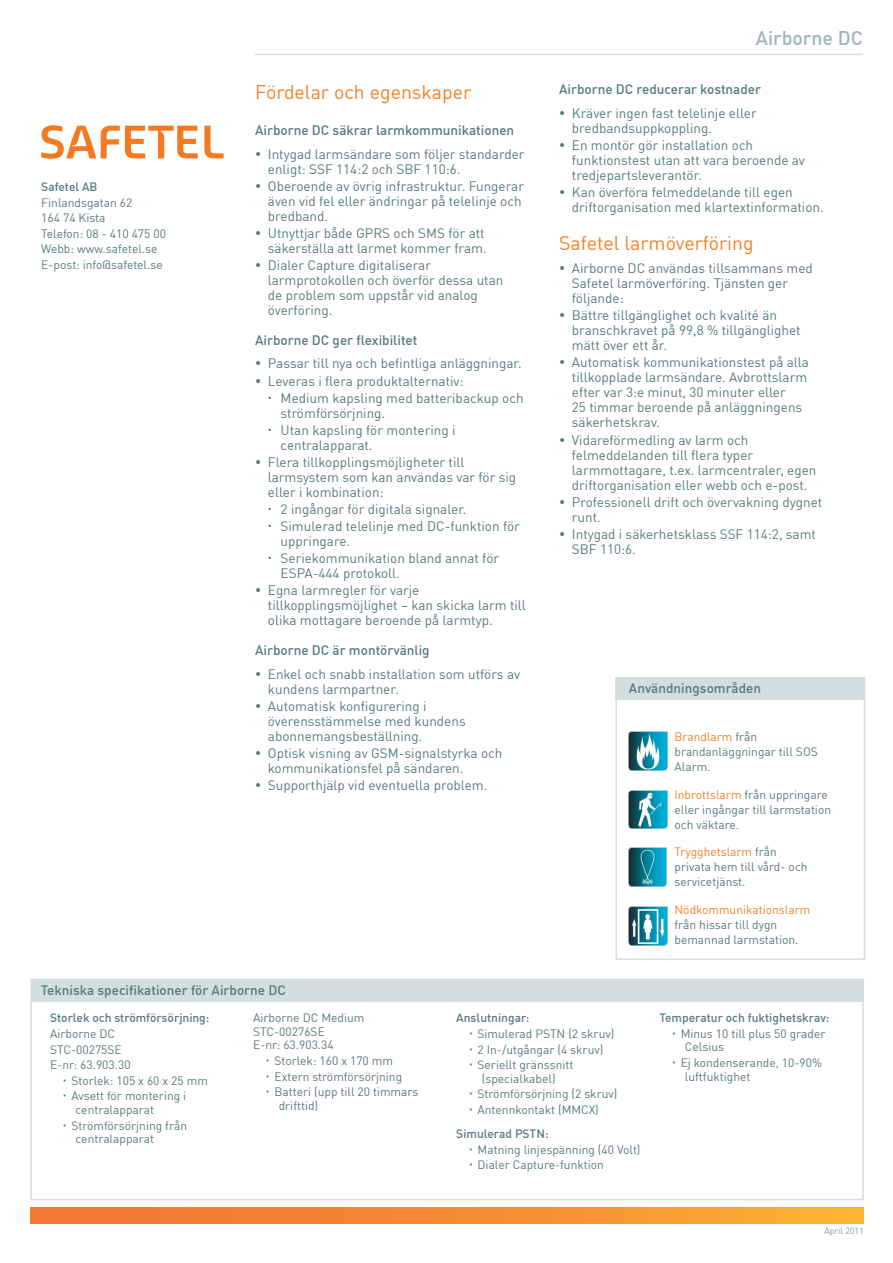
<style>
.page{position:relative;width:893px;height:1263px;background:#fff}
.page>*{position:absolute;margin:0;border:0;box-sizing:border-box;transform-origin:0 0}
.Header3{font:19.5px "DIN Offc";color:#f48026}
.Header3-2{font:500 19.5px "DIN Offc";color:#9eb6b8}
.Standard_text_bullet{font:13.5px/15px "DIN Offc";color:#587a7b}
.Standard_text_subhea{font:500 13.5px "DIN Offc";color:#587a7b}
.Box_header{font:500 13.5px "DIN Offc";color:#587a7b}
.Small_text_bullet{font:12px/13.5px "DIN Offc";color:#587a7b}
.Standard_text{font:12px/15px "DIN Offc";color:#587a7b}
.Small_text{font:12px/13.5px "DIN Offc";color:#587a7b}
.Small_text_-_subhead{font:500 12px "DIN Offc";color:#587a7b}
.t1{font:300 9px "DIN Offc";color:#587a7b}
.s1{color:#f48026}
</style>
<div class="page">
<div style="left:615px;top:677px;width:250px;height:283px;border:2px solid #d3dedf"></div>
<div style="left:30px;top:1207px;width:834px;height:17px;background:linear-gradient(to right,#f16f32,#fbad34)"></div>
<div style="left:30px;top:979px;width:834px;height:221px;border:2px solid #d3dedf"></div>
<div style="left:32px;top:979px;width:832px;height:23px;background:#d3dedf"></div>
<svg style="left:204px;top:126px;width:20px;height:32px"></svg>
<svg style="left:41px;top:125px;width:157px;height:34px"></svg>
<img style="left:629px;top:732px;width:38px;height:39px">
<img style="left:629px;top:906px;width:38px;height:39px">
<img style="left:629px;top:790px;width:38px;height:39px">
<div style="left:615px;top:677px;width:250px;height:23px;background:#d3dedf"></div>
<hr style="left:255px;top:54px;width:608px;height:1px;background:#d3dedf">
<img style="left:629px;top:848px;width:38px;height:39px">
<p class="Small_text_-_subhead" style="left:41px;top:179px;width:58px">Safetel AB</p>
<p class="Small_text" style="left:41px;top:195px;width:93px">Finlandsgatan 62</p>
<p class="Small_text" style="left:41px;top:211px;width:66px">164 74 Kista</p>
<p class="Small_text" style="left:41px;top:227px;width:126px">Telefon: 08 - 410 475 00</p>
<p class="Small_text" style="left:41px;top:242px;width:118px">Webb: www.safetel.se</p>
<p class="Small_text" style="left:41px;top:258px;width:123px">E-post: info@safetel.se</p>
<p class="Header3" style="left:255px;top:80px;width:218px">Fördelar och egenskaper</p>
<p class="Standard_text_subhea" style="left:255px;top:122px;width:261px">Airborne DC säkrar larmkommunikationen</p>
<p class="Standard_text_bullet" style="left:268px;top:146px;width:258px">Intygad larmsändare som följer standarder enligt: SSF 114:2 och SBF 110:6.</p>
<p class="Standard_text_bullet" style="left:268px;top:178px;width:258px">Oberoende av övrig infrastruktur. Fungerar även vid fel eller ändringar på telelinje och bredband.</p>
<p class="Standard_text_bullet" style="left:268px;top:225px;width:220px">Utnyttjar både GPRS och SMS för att säkerställa att larmet kommer fram.</p>
<p class="Standard_text_bullet" style="left:268px;top:257px;width:237px">Dialer Capture digitaliserar larmprotokollen och överför dessa utan de problem som uppstår vid analog överföring.</p>
<p class="Standard_text_subhea" style="left:255px;top:331px;width:164px">Airborne DC ger flexibilitet</p>
<p class="Standard_text_bullet" style="left:268px;top:356px;width:255px">Passar till nya och befintliga anläggningar.</p>
<p class="Standard_text_bullet" style="left:268px;top:373px;width:197px">Leveras i flera produktalternativ:</p>
<p class="Standard_text_bullet" style="left:281px;top:390px;width:244px">Medium kapsling med batteribackup och strömförsörjning.</p>
<p class="Standard_text_bullet" style="left:281px;top:422px;width:176px">Utan kapsling för montering i centralapparat.</p>
<p class="Standard_text_bullet" style="left:268px;top:454px;width:250px">Flera tillkopplingsmöjligheter till larmsystem som kan användas var för sig eller i kombination:</p>
<p class="Standard_text_bullet" style="left:281px;top:501px;width:187px">2 ingångar för digitala signaler.</p>
<p class="Standard_text_bullet" style="left:281px;top:519px;width:241px">Simulerad telelinje med DC-funktion för uppringare.</p>
<p class="Standard_text_bullet" style="left:281px;top:551px;width:220px">Seriekommunikation bland annat för<br>ESPA-444 protokoll.</p>
<p class="Standard_text_bullet" style="left:268px;top:583px;width:259px">Egna larmregler för varje tillkopplingsmöjlighet – kan skicka larm till olika mottagare beroende på larmtyp.</p>
<p class="Standard_text_subhea" style="left:255px;top:642px;width:176px">Airborne DC är montörvänlig</p>
<p class="Standard_text_bullet" style="left:268px;top:666px;width:254px">Enkel och snabb installation som utförs av kundens larmpartner.</p>
<p class="Standard_text_bullet" style="left:268px;top:698px;width:199px">Automatisk konfigurering i överensstämmelse med kundens abonnemangsbeställning.</p>
<p class="Standard_text_bullet" style="left:268px;top:745px;width:236px">Optisk visning av GSM-signalstyrka och kommunikationsfel på sändaren.</p>
<p class="Standard_text_bullet" style="left:268px;top:778px;width:221px">Supporthjälp vid eventuella problem.</p>
<p class="Box_header" style="left:41px;top:981px;width:247px">Tekniska specifikationer för Airborne DC</p>
<p class="Header3-2" style="left:756px;top:25px;width:109px">Airborne DC</p>
<p class="Standard_text_subhea" style="left:559px;top:81px;width:203px">Airborne DC reducerar kostnader</p>
<p class="Standard_text_bullet" style="left:572px;top:105px;width:186px">Kräver ingen fast telelinje eller bredbandsuppkoppling.</p>
<p class="Standard_text_bullet" style="left:572px;top:137px;width:235px">En montör gör installation och funktionstest utan att vara beroende av tredjepartsleverantör.</p>
<p class="Standard_text_bullet" style="left:572px;top:184px;width:253px">Kan överföra felmeddelande till egen driftorganisation med klartextinformation.</p>
<p class="Header3" style="left:559px;top:230px;width:196px">Safetel larmöverföring</p>
<p class="Standard_text_bullet" style="left:572px;top:261px;width:243px">Airborne DC användas tillsammans med<br>Safetel larmöverföring. Tjänsten ger följande:</p>
<p class="Standard_text_bullet" style="left:572px;top:308px;width:230px">Bättre tillgänglighet och kvalité än branschkravet på 99,8 % tillgänglighet mätt över ett år.</p>
<p class="Standard_text_bullet" style="left:572px;top:355px;width:239px">Automatisk kommunikationstest på alla tillkopplade larmsändare. Avbrottslarm efter var 3:e minut, 30 minuter eller<br>25 timmar beroende på anläggningens säkerhetskrav.</p>
<p class="Standard_text_bullet" style="left:572px;top:432px;width:246px">Vidareförmedling av larm och felmeddelanden till flera typer larmmottagare, t.ex. larmcentraler, egen driftorganisation eller webb och e-post.</p>
<p class="Standard_text_bullet" style="left:572px;top:494px;width:252px">Professionell drift och övervakning dygnet runt.</p>
<p class="Standard_text_bullet" style="left:572px;top:526px;width:246px">Intygad i säkerhetsklass SSF 114:2, samt<br>SBF 110:6.</p>
<p class="Box_header" style="left:629px;top:680px;width:134px">Användningsområden</p>
<p class="Standard_text" style="left:674px;top:729px;width:145px"><span class="s1">Brandlarm</span> från brandanläggningar till SOS<br>Alarm.</p>
<p class="Standard_text" style="left:674px;top:786px;width:158px"><span class="s1">Inbrottslarm</span> från uppringare eller ingångar till larmstation och väktare.</p>
<p class="Standard_text" style="left:674px;top:844px;width:135px"><span class="s1">Trygghetslarm</span> från privata hem till vård- och servicetjänst.</p>
<p class="Standard_text" style="left:674px;top:902px;width:137px"><span class="s1">Nödkommunikationslarm </span>från hissar till dygn bemannad larmstation.</p>
<p class="Small_text_-_subhead" style="left:50px;top:1010px;width:161px">Storlek och strömförsörjning:</p>
<p class="Small_text" style="left:50px;top:1027px;width:67px">Airborne DC</p>
<p class="Small_text" style="left:50px;top:1042px;width:73px">STC-00275SE</p>
<p class="Small_text" style="left:50px;top:1058px;width:82px">E-nr: 63.903.30</p>
<p class="Small_text_bullet" style="left:71px;top:1073px;width:138px">Storlek: 105 x 60 x 25 mm</p>
<p class="Small_text_bullet" style="left:76px;top:1089px;width:112px;text-indent:-4px">Avsett för montering i centralapparat</p>
<p class="Small_text_bullet" style="left:76px;top:1118px;width:113px;text-indent:-4px">Strömförsörjning från centralapparat</p>
<p class="Small_text" style="left:253px;top:1011px;width:113px">Airborne DC Medium<br>STC-00276SE<br>E-nr: 63.903.34</p>
<p class="Small_text_bullet" style="left:274px;top:1054px;width:120px">Storlek: 160 x 170 mm</p>
<p class="Small_text_bullet" style="left:274px;top:1069px;width:129px">Extern strömförsörjning</p>
<p class="Small_text_bullet" style="left:279px;top:1085px;width:141px;text-indent:-4px">Batteri (upp till 20 timmars drifttid)</p>
<p class="Small_text_-_subhead" style="left:456px;top:1010px;width:75px">Anslutningar:</p>
<p class="Small_text_bullet" style="left:478px;top:1027px;width:138px">Simulerad PSTN (2 skruv)</p>
<p class="Small_text_bullet" style="left:478px;top:1042px;width:127px">2 In-/utgångar (4 skruv)</p>
<p class="Small_text_bullet" style="left:482px;top:1058px;width:93px;text-indent:-4px">Seriellt gränssnitt (specialkabel)</p>
<p class="Small_text_bullet" style="left:478px;top:1087px;width:141px">Strömförsörjning (2 skruv)</p>
<p class="Small_text_bullet" style="left:478px;top:1103px;width:123px">Antennkontakt (MMCX)</p>
<p class="Small_text_-_subhead" style="left:456px;top:1126px;width:94px">Simulerad PSTN:</p>
<p class="Small_text_bullet" style="left:478px;top:1142px;width:164px">Matning linjespänning (40 Volt)</p>
<p class="Small_text_bullet" style="left:478px;top:1158px;width:128px">Dialer Capture-funktion</p>
<p class="Small_text_-_subhead" style="left:659px;top:1010px;width:172px">Temperatur och fuktighetskrav:</p>
<p class="Small_text_bullet" style="left:685px;top:1027px;width:142px;text-indent:-4px">Minus 10 till plus 50 grader<br>Celsius</p>
<p class="Small_text_bullet" style="left:685px;top:1056px;width:139px;text-indent:-4px">Ej kondenserande, 10-90% luftfuktighet</p>
<p class="t1" style="left:824px;top:1225px;width:41px">April 2011</p>
</div>
